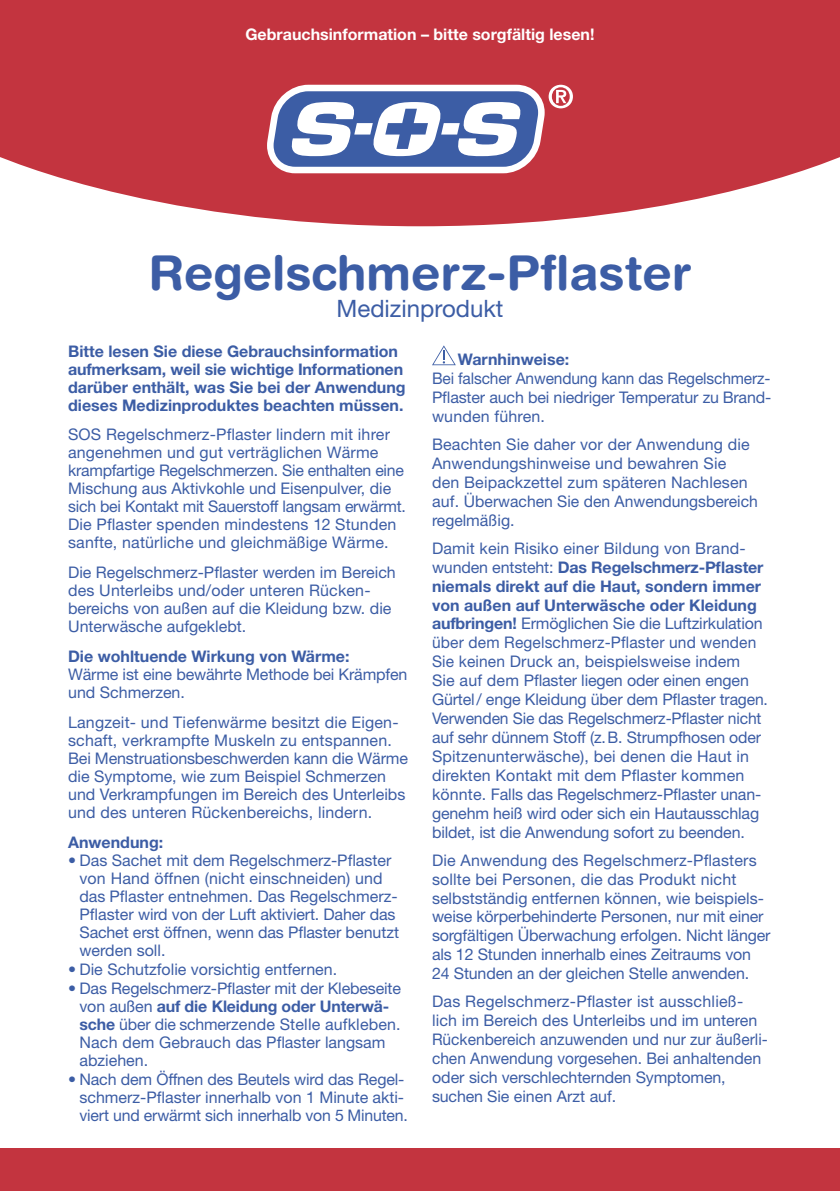
<style>
.page{position:relative;width:840px;height:1191px;background:#fff}
.page>*{position:absolute;margin:0;border:0;box-sizing:border-box;transform-origin:0 0}
.t1{font:700 48px "Helvetica Rounded LT Std";color:#3c5da5}
.t2{font:24px "Helvetica Neue LT Pro";color:#3c5da5}
.t3{font:16px/19px "Helvetica Neue LT Pro";color:#3c5da5}
.t4{font:700 16px/18px "Helvetica Neue LT Pro";color:#3c5da5}
.t5{font:700 16px "Helvetica Neue LT Pro";color:#fff}
.s1{font-weight:700}
</style>
<div class="page">
<svg style="left:432px;top:345px;width:23px;height:20px"></svg>
<svg style="left:0;top:0;width:839px;height:226px;background:#c94a54"></svg>
<svg style="left:267px;top:85px;width:305px;height:88px"></svg>
<div style="left:0;top:1148px;width:839px;height:43px;background:#c3343f"></div>
<p class="t5" style="left:245px;top:24px;width:350px">Gebrauchsinformation – bitte sorgfältig lesen!</p>
<h1 class="t1" style="left:148px;top:244px;width:544px">Regelschmerz-Pflaster</h1>
<h2 class="t2" style="left:336px;top:293px;width:168px">Medizinprodukt</h2>
<p class="t4" style="left:68px;top:342px;width:339px">Bitte lesen Sie diese Gebrauchsinformation aufmerksam, weil sie wichtige Informationen darüber enthält, was Sie bei der Anwendung dieses Medizinproduktes beachten müssen.</p>
<p class="t3" style="left:68px;top:425px;width:339px;line-height:18px">SOS Regelschmerz-Pflaster lindern mit ihrer angenehmen und gut verträglichen Wärme krampfartige Regelschmerzen. Sie enthalten eine Mischung aus Aktivkohle und Eisenpulver, die sich bei Kontakt mit Sauerstoff langsam erwärmt.<br>Die Pflaster spenden mindestens 12 Stunden sanfte, natürliche und gleichmäßige Wärme.</p>
<p class="t3" style="left:68px;top:562px;width:329px;line-height:18px">Die Regelschmerz-Pflaster werden im Bereich des Unterleibs und/oder unteren Rücken&shy;bereichs von außen auf die Kleidung bzw. die Unterwäsche aufgeklebt.</p>
<p class="t4" style="left:68px;top:646px;width:283px">Die wohltuende Wirkung von Wärme:</p>
<p class="t3" style="left:68px;top:665px;width:340px;line-height:18px">Wärme ist eine bewährte Methode bei Krämpfen und Schmerzen.</p>
<p class="t3" style="left:68px;top:713px;width:341px;line-height:18px">Langzeit- und Tiefenwärme besitzt die Eigen&shy;schaft, verkrampfte Muskeln zu entspannen.<br>Bei Menstruationsbeschwerden kann die Wärme die Symptome, wie zum Beispiel Schmerzen und Verkrampfungen im Bereich des Unterleibs und des unteren Rückenbereichs, lindern.</p>
<p class="t4" style="left:68px;top:833px;width:97px">Anwendung:</p>
<p class="t3" style="left:79px;top:851px;width:321px;line-height:18px;text-indent:-11px">• Das Sachet mit dem Regelschmerz-Pflaster von Hand öffnen (nicht einschneiden) und das Pflaster entnehmen. Das Regelschmerz-Pflaster wird von der Luft aktiviert. Daher das Sachet erst öffnen, wenn das Pflaster benutzt werden soll.</p>
<p class="t3" style="left:68px;top:959px;width:270px">• Die Schutzfolie vorsichtig entfernen.</p>
<p class="t3" style="left:79px;top:978px;width:323px;line-height:18px;text-indent:-11px">• Das Regelschmerz-Pflaster mit der Klebeseite von außen <span class="s1">auf die Kleidung oder Unterwä&shy;sche</span> über die schmerzende Stelle aufkleben.<br>Nach dem Gebrauch das Pflaster langsam abziehen.</p>
<p class="t3" style="left:79px;top:1069px;width:330px;line-height:18px;text-indent:-11px">• Nach dem Öffnen des Beutels wird das Regel&shy;schmerz-Pflaster innerhalb von 1 Minute akti&shy;viert und erwärmt sich innerhalb von 5 Minuten.</p>
<p class="t4" style="left:457px;top:350px;width:113px">Warnhinweise:</p>
<p class="t3" style="left:432px;top:368px;width:340px;text-align:justify">Bei falscher Anwendung kann das Regelschmerz-Pflaster auch bei niedriger Temperatur zu Brand&shy;wunden führen.</p>
<p class="t3" style="left:432px;top:434px;width:327px">Beachten Sie daher vor der Anwendung die Anwendungshinweise und bewahren Sie<br>den Beipackzettel zum späteren Nachlesen auf. Überwachen Sie den Anwendungsbereich regelmäßig.</p>
<p class="t3" style="left:432px;top:538px;width:337px">Damit kein Risiko einer Bildung von Brand&shy;wunden entsteht: <span class="s1">Das Regelschmerz-Pflaster niemals direkt auf die Haut, sondern immer von außen auf Unterwäsche oder Kleidung aufbringen!</span> Ermöglichen Sie die Luftzirkulation über dem Regelschmerz-Pflaster und wenden Sie keinen Druck an, beispielsweise indem<br>Sie auf dem Pflaster liegen oder einen engen Gürtel/ enge Kleidung über dem Pflaster tragen.<br>Verwenden Sie das Regelschmerz-Pflaster nicht auf sehr dünnem Stoff (z.B. Strumpfhosen oder Spitzenunterwäsche), bei denen die Haut in direkten Kontakt mit dem Pflaster kommen könnte. Falls das Regelschmerz-Pflaster unan&shy;genehm heiß wird oder sich ein Hautausschlag bildet, ist die Anwendung sofort zu beenden.</p>
<p class="t3" style="left:432px;top:850px;width:340px">Die Anwendung des Regelschmerz-Pflasters sollte bei Personen, die das Produkt nicht selbstständig entfernen können, wie beispiels&shy;weise körperbehinderte Personen, nur mit einer sorgfältigen Überwachung erfolgen. Nicht länger als 12 Stunden innerhalb eines Zeitraums von 24 Stunden an der gleichen Stelle anwenden.</p>
<p class="t3" style="left:432px;top:991px;width:335px">Das Regelschmerz-Pflaster ist ausschließ&shy;lich im Bereich des Unterleibs und im unteren Rückenbereich anzuwenden und nur zur äußerli&shy;chen Anwendung vorgesehen. Bei anhaltenden oder sich verschlechternden Symptomen, suchen Sie einen Arzt auf.</p>
</div>
